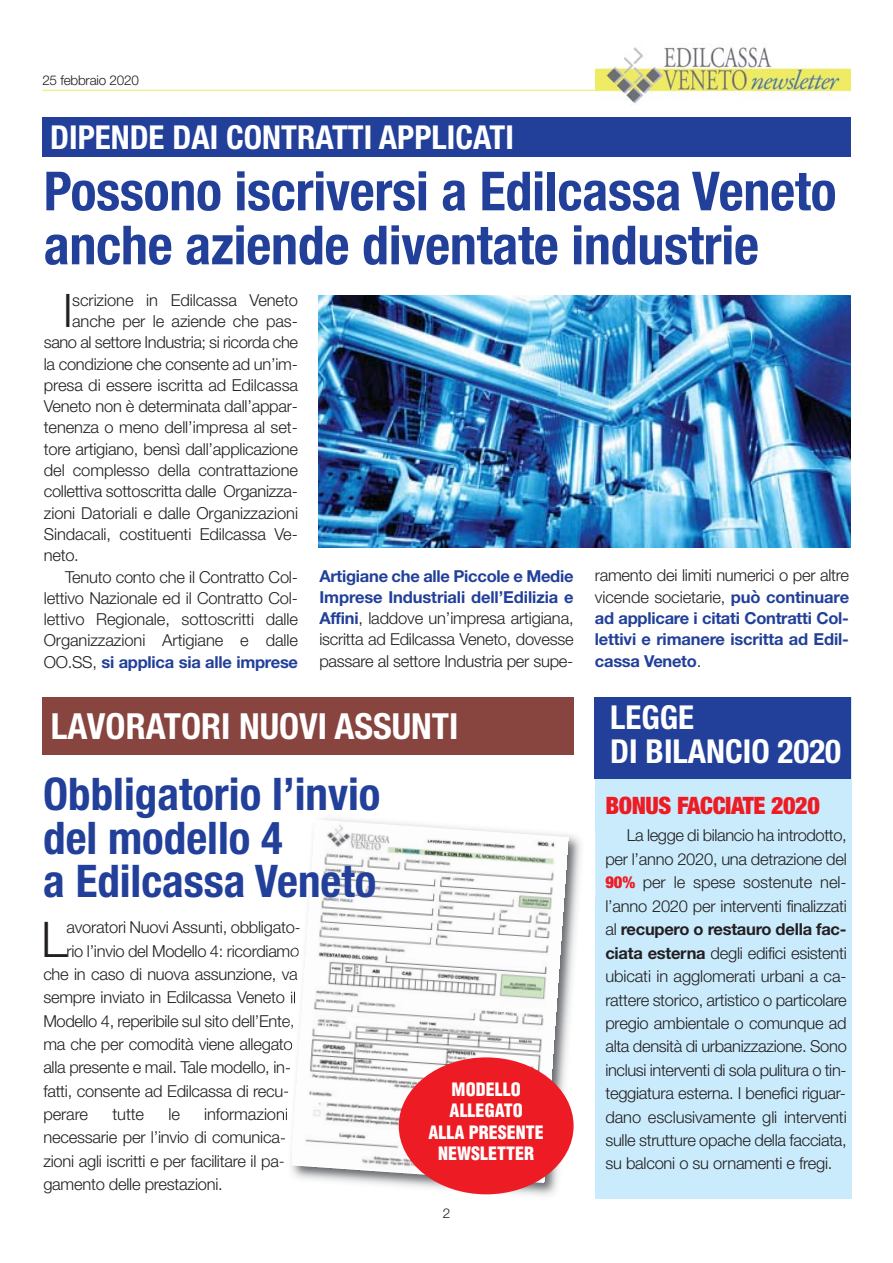
<style>
.page{position:relative;width:893px;height:1263px;background:#fff}
.page>*{position:absolute;margin:0;border:0;box-sizing:border-box;transform-origin:0 0}
.t1{font:700 condensed 54px/54px "Helvetica Neue";letter-spacing:-.005em;color:#22409a}
.t2{font:300 49.2px "Helvetica Neue";color:#231f20}
.t3{font:300 46.35px "Helvetica Neue";color:#231f20}
.t4{font:700 condensed 45px/43.5px "Helvetica Neue";color:#22409a}
.t5{font:700 condensed 36px "Helvetica Neue";color:#fff}
.t6{font:700 condensed 33px/34.5px "Helvetica Neue";color:#fff}
.t7{font:900 condensed 24px "Helvetica Neue";letter-spacing:-.015em;color:#ed1c24}
.t8{font:900 condensed 18px/21.6px "Helvetica LT Std";color:#fff;text-align:center}
.t9{font:300 16.5px/23.4px "Helvetica Neue";letter-spacing:-.015em;color:#231f20;text-align:justify}
.t10{font:700 16.5px/21.3px "Helvetica Neue";letter-spacing:-.015em;color:#22409a;text-align:justify}
.t11{font:300 13.5px "Helvetica Neue";letter-spacing:-.015em;color:#231f20}
.s1{font-weight:300;color:#231f20}
.s2{font-weight:700;color:#22409a}
.s3{font-weight:900;font-stretch:condensed;color:#ed1c24}
.s4{font-weight:700}
</style>
<div class="page">
<div style="left:595px;top:697px;width:256px;height:502px;background:#caebfc"></div>
<img style="left:595px;top:47px;width:255px;height:57px">
<hr style="left:42px;top:90px;width:553px;height:1px;background:#eeeb64">
<img style="left:319px;top:296px;width:531px;height:251px">
<div style="left:42px;top:118px;width:808px;height:39px;background:#22409a"></div>
<div style="left:42px;top:697px;width:532px;height:58px;background:#88443e"></div>
<img style="left:278px;top:818px;width:303px;height:378px">
<img style="left:292px;top:819px;width:276px;height:364px">
<div style="left:594px;top:697px;width:256px;height:81px;background:#22409a"></div>
<div style="left:399px;top:1057px;width:174px;height:137px;background:#ed1c24;border-radius:50%"></div>
<p class="t11" style="left:42px;top:75px;width:98px">25 febbraio 2020</p>
<h3 class="t6" style="left:50px;top:123px;width:465px">DIPENDE DAI CONTRATTI APPLICATI</h3>
<h1 class="t1" style="left:44px;top:169px;width:794px">Possono iscriversi a Edilcassa Veneto anche aziende diventate industrie</h1>
<h3 class="t3" style="left:63px;top:294px;width:12px">I</h3>
<p class="t9" style="left:72px;top:290px;width:227px">scrizione in Edilcassa Veneto</p>
<p class="t9" style="left:72px;top:311px;width:227px">anche per le aziende che pas-</p>
<p class="t9" style="left:44px;top:332px;width:256px">sano al settore Industria; si ricorda che</p>
<p class="t9" style="left:44px;top:354px;width:255px">la condizione che consente ad un’im-</p>
<p class="t9" style="left:44px;top:375px;width:256px">presa di essere iscritta ad Edilcassa</p>
<p class="t9" style="left:44px;top:396px;width:255px">Veneto non è determinata dall’appar-</p>
<p class="t9" style="left:44px;top:418px;width:255px">tenenza o meno dell’impresa al set-</p>
<p class="t9" style="left:44px;top:439px;width:256px">tore artigiano, bensì dall’applicazione</p>
<p class="t9" style="left:44px;top:460px;width:256px">del complesso della contrattazione</p>
<p class="t9" style="left:44px;top:481px;width:255px">collettiva sottoscritta dalle Organizza-</p>
<p class="t9" style="left:44px;top:503px;width:256px">zioni Datoriali e dalle Organizzazioni</p>
<p class="t9" style="left:44px;top:524px;width:255px">Sindacali, costituenti Edilcassa Ve-</p>
<p class="t9" style="left:44px;top:545px;width:37px">neto.</p>
<p class="t9" style="left:65px;top:567px;width:234px">Tenuto conto che il Contratto Col-</p>
<p class="t9" style="left:44px;top:588px;width:255px">lettivo Nazionale ed il Contratto Col-</p>
<p class="t9" style="left:44px;top:609px;width:256px">lettivo Regionale, sottoscritti dalle</p>
<p class="t9" style="left:44px;top:631px;width:256px">Organizzazioni Artigiane e dalle</p>
<p class="t10" style="left:44px;top:653px;width:256px"><span class="s1">OO.SS,</span> si applica sia alle imprese</p>
<p class="t9" style="left:319px;top:567px;width:256px;line-height:21.3px"><span class="s2">Artigiane che alle Piccole e Medie Imprese Industriali dell’Edilizia e Affini</span>, laddove un’impresa artigiana, iscritta ad Edilcassa Veneto, dovesse passare al settore Industria per supe-</p>
<p class="t10" style="left:595px;top:566px;width:256px"><span class="s1">ramento dei limiti numerici o per altre vicende societarie,</span> può continuare ad applicare i citati Contratti Col&shy;lettivi e rimanere iscritta ad Edil&shy;cassa Veneto<span class="s1">.</span></p>
<h3 class="t5" style="left:51px;top:714px;width:409px">LAVORATORI NUOVI ASSUNTI</h3>
<h3 class="t4" style="left:43px;top:777px;width:339px">Obbligatorio l’invio del modello 4<br>a Edilcassa Veneto</h3>
<h2 class="t2" style="left:41px;top:921px;width:28px">L</h2>
<p class="t9" style="left:67px;top:917px;width:235px">avoratori Nuovi Assunti, obbligato-</p>
<p class="t9" style="left:67px;top:941px;width:234px">rio l’invio del Modello 4: ricordiamo</p>
<p class="t9" style="left:43px;top:964px;width:256px">che in caso di nuova assunzione, va</p>
<p class="t9" style="left:43px;top:987px;width:254px">sempre inviato in Edilcassa Veneto il</p>
<p class="t9" style="left:43px;top:1011px;width:253px">Modello 4, reperibile sul sito dell’Ente,</p>
<p class="t9" style="left:43px;top:1034px;width:251px">ma che per comodità viene allegato</p>
<p class="t9" style="left:43px;top:1057px;width:249px">alla presente e mail. Tale modello, in-</p>
<p class="t9" style="left:43px;top:1081px;width:247px">fatti, consente ad Edilcassa di recu-</p>
<p class="t9" style="left:43px;top:1104px;width:46px">perare</p>
<p class="t9" style="left:112px;top:1104px;width:33px">tutte</p>
<p class="t9" style="left:168px;top:1104px;width:13px">le</p>
<p class="t9" style="left:43px;top:1104px;width:246px;text-align:left;text-indent:161px">informazioni necessarie per l’invio di comunica&shy;zioni agli iscritti e per facilitare il pa&shy;gamento delle prestazioni.</p>
<p class="t8" style="left:428px;top:1079px;width:117px">MODELLO<br>ALLEGATO<br>ALLA PRESENTE<br>NEWSLETTER</p>
<p class="t11" style="left:442px;top:1208px;width:9px">2</p>
<h3 class="t6" style="left:610px;top:703px;width:232px">LEGGE<br>DI BILANCIO 2020</h3>
<h3 class="t7" style="left:605px;top:792px;width:216px">BONUS FACCIATE 2020</h3>
<p class="t9" style="left:605px;top:825px;width:243px;text-indent:21px">La legge di bilancio ha introdotto, per l’anno 2020, una detrazione del <span class="s3">90%</span> per le spese sostenute nel&shy;l’anno 2020 per interventi finalizzati al <span class="s4">recupero o restauro della fac&shy;ciata esterna</span> degli edifici esistenti ubicati in agglomerati urbani a ca&shy;rattere storico, artistico o particolare pregio ambientale o comunque ad alta densità di urbanizzazione. Sono inclusi interventi di sola pulitura o tin&shy;teggiatura esterna. I benefici riguar&shy;dano esclusivamente gli interventi sulle strutture opache della facciata, su balconi o su ornamenti e fregi.</p>
</div>
